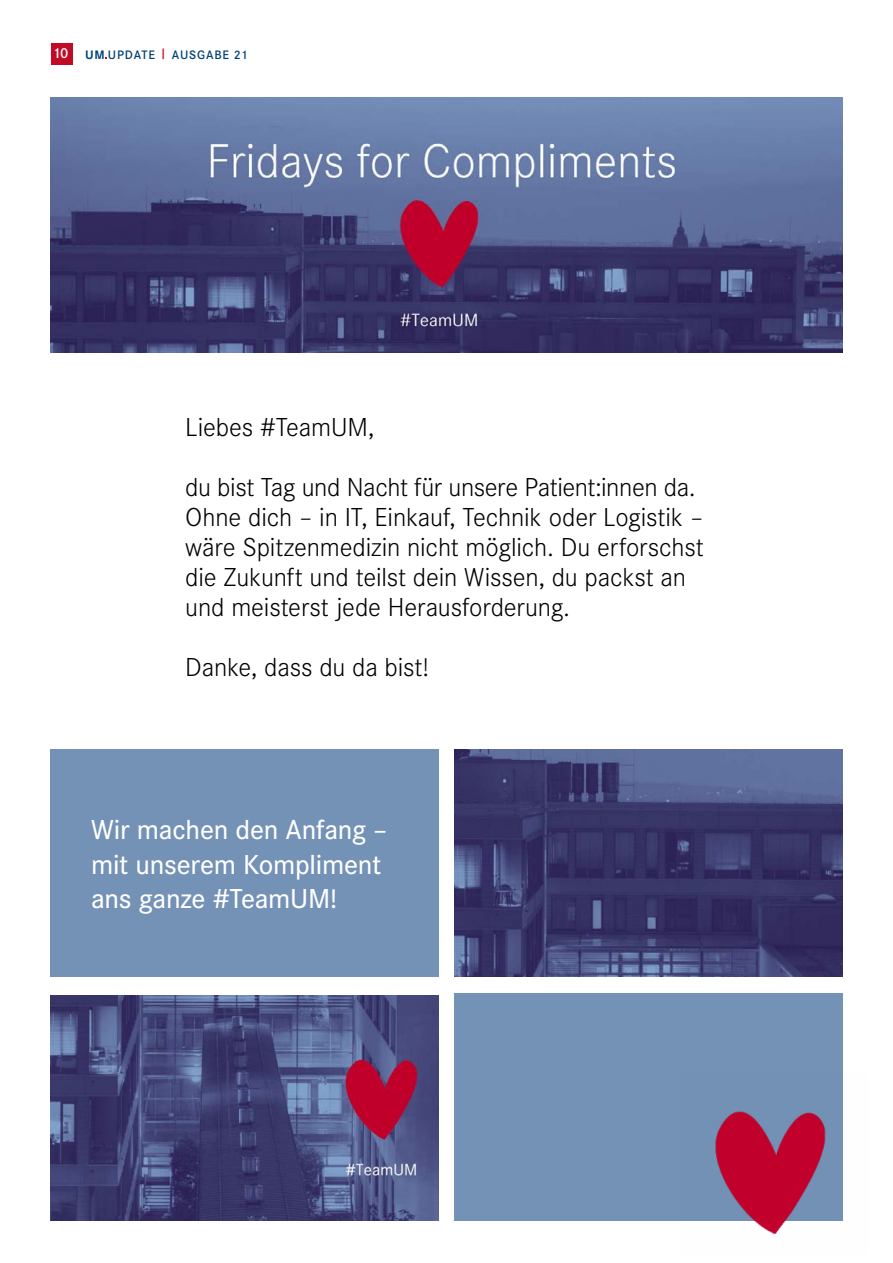
<style>
.page{position:relative;width:893px;height:1263px;background:#fff}
.page>*{position:absolute;margin:0;border:0;box-sizing:border-box;transform-origin:0 0}
.t1{font:500 28.5px/34.5px "Corporate S";letter-spacing:-.01em;color:#fff}
.t2{font:300 27px/30px "Corporate S";letter-spacing:-.005em;color:#000}
.t3{font:600 15px "Corporate S";color:#fff}
.t4{font:600 12.75px "Corporate S";letter-spacing:.07em;color:#004177}
.s1{font-weight:700}
.s2{color:#c10b25}
</style>
<div class="page">
<div style="left:50px;top:749px;width:388px;height:228px;background:#7491b6"></div>
<img style="left:455px;top:749px;width:388px;height:228px">
<div style="left:455px;top:993px;width:388px;height:227px;background:#7491b6"></div>
<img style="left:50px;top:995px;width:388px;height:225px">
<img style="left:50px;top:98px;width:793px;height:254px">
<img style="left:680px;top:1111px;width:163px;height:123px">
<div style="left:51px;top:43px;width:21px;height:21px;background:#c10b25"></div>
<p class="t3" style="left:54px;top:45px;width:16px">3 01</p>
<p class="t4" style="left:85px;top:47px;width:164px"><span class="s1">UM</span> UPDATE <span class="s2">|</span> AUSGABE 21</p>
<p class="t2" style="left:185px;top:412px;width:191px">Liebes #TeamUM,</p>
<p class="t2" style="left:185px;top:472px;width:520px">du bist Tag und Nacht für unsere Patient:innen da.<br>Ohne dich – in IT, Einkauf, Technik oder Logistik – wäre Spitzenmedizin nicht möglich. Du erforschst die Zukunft und teilst dein Wissen, du packst an und meisterst jede Herausforderung.</p>
<p class="t2" style="left:185px;top:652px;width:245px">Danke, dass du da bist!</p>
<p class="t1" style="left:91px;top:813px;width:298px">Wir machen den Anfang – mit unserem Kompliment ans ganze #TeamUM!</p>
</div>
